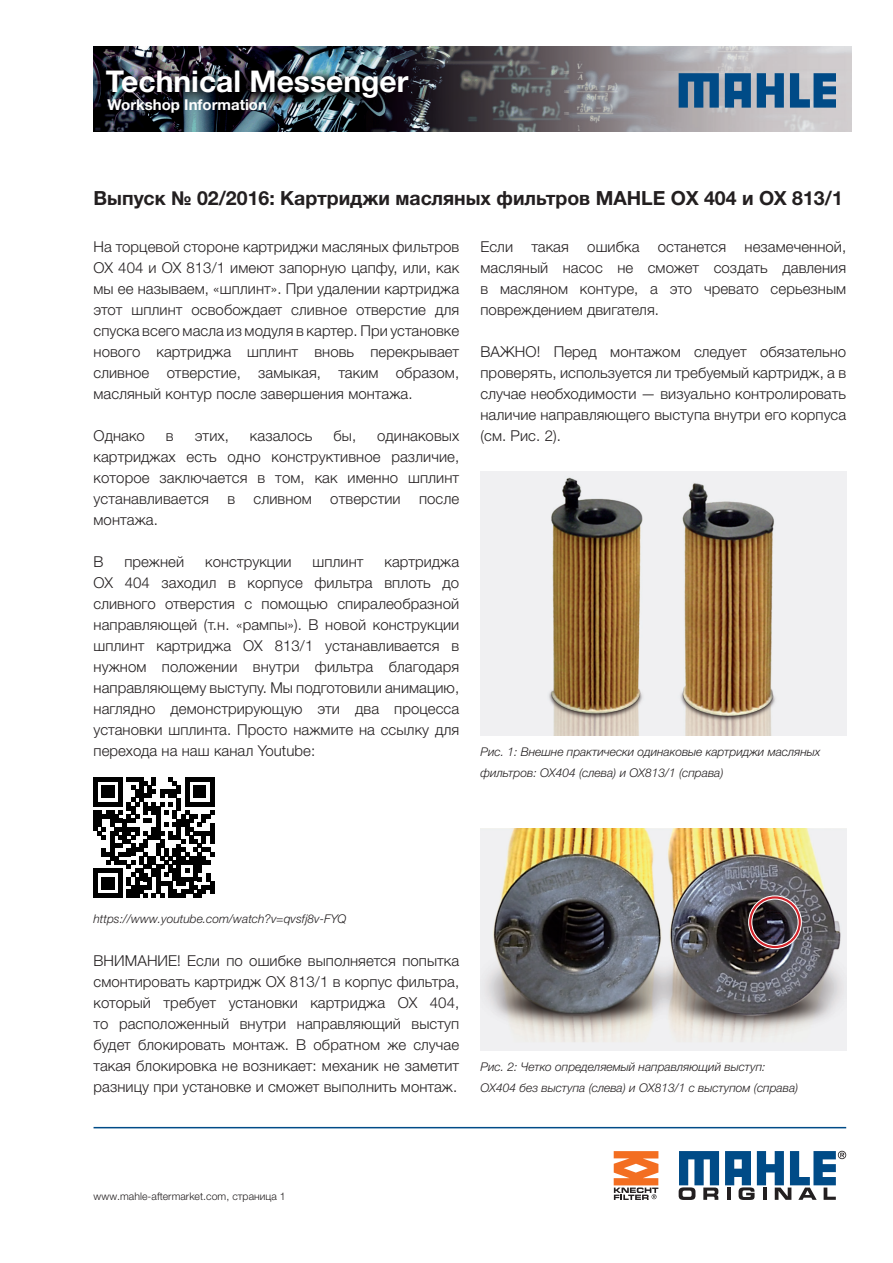
<style>
.page{position:relative;width:893px;height:1263px;background:#fff}
.page>*{position:absolute;margin:0;border:0;box-sizing:border-box;transform-origin:0 0}
.t1{font:700 30px "Helvetica Neue LTW1 G";color:#fff}
.t2{font:700 19.5px "Helvetica Neue LTW1 G";color:#231f20}
.t3{font:300 15px/21px "Helvetica Neue LTW1 G";letter-spacing:.005em;color:#231f20;text-align:justify}
.t4{font:700 15px "Helvetica Neue LTW1 G";color:#fff}
.t5{font:italic 300 12px/21px "Helvetica Neue LTW1 G";color:#231f20}
.t6{font:300 10.5px "Helvetica Neue LTW1 G";letter-spacing:.005em;color:#231f20}
</style>
<div class="page">
<svg style="left:679px;top:1151px;width:40px;height:49px"></svg>
<svg style="left:725px;top:1151px;width:121px;height:49px"></svg>
<hr style="left:94px;top:1127px;width:752px;height:1px;background:#004b87">
<img style="left:480px;top:472px;width:366px;height:263px">
<img style="left:480px;top:829px;width:366px;height:221px">
<img style="left:94px;top:47px;width:757px;height:85px">
<svg style="left:679px;top:73px;width:40px;height:35px"></svg>
<svg style="left:757px;top:73px;width:27px;height:35px"></svg>
<svg style="left:790px;top:73px;width:46px;height:35px;background:#47779f"></svg>
<svg style="left:725px;top:73px;width:26px;height:35px"></svg>
<hr style="left:94px;top:777px;width:4px;height:29px;background:#000">
<hr style="left:94px;top:810px;width:4px;height:21px;background:#000">
<hr style="left:94px;top:869px;width:4px;height:29px;background:#000">
<svg style="left:98px;top:777px;width:116px;height:121px"></svg>
<hr style="left:210px;top:881px;width:4px;height:13px;background:#000">
<div style="left:748px;top:895px;width:54px;height:54px;border:4px solid #fff;border-radius:50%"></div>
<div style="left:749px;top:896px;width:52px;height:52px;border:2px solid #d1232a;border-radius:50%"></div>
<svg style="left:614px;top:1151px;width:44px;height:49px"></svg>
<h1 class="t1" style="left:106px;top:63px;width:304px">Technical Messenger</h1>
<p class="t4" style="left:107px;top:96px;width:161px">Workshop Information</p>
<h2 class="t2" style="left:94px;top:186px;width:751px">Выпуск № 02/2016: Картриджи масляных фильтров MAHLE OX 404 и OX 813/1</h2>
<p class="t3" style="left:94px;top:236px;width:367px">На торцевой стороне картриджи масляных фильтров OX 404 и OX 813/1 имеют запорную цапфу, или, как мы ее называем, «шплинт». При удалении картриджа этот шплинт освобождает сливное отверстие для спуска всего масла из модуля в картер. При установке нового картриджа шплинт вновь перекрывает сливное отверстие, замыкая, таким образом, масляный контур после завершения монтажа.</p>
<p class="t3" style="left:94px;top:425px;width:53px">Однако</p>
<p class="t3" style="left:166px;top:425px;width:9px">в</p>
<p class="t3" style="left:195px;top:425px;width:36px">этих,</p>
<p class="t3" style="left:250px;top:425px;width:64px">казалось</p>
<p class="t3" style="left:333px;top:425px;width:24px">бы,</p>
<p class="t3" style="left:94px;top:425px;width:367px;text-indent:284px">одинаковых картриджах есть одно конструктивное различие, которое заключается в том, как именно шплинт устанавливается в сливном отверстии после монтажа.</p>
<p class="t3" style="left:94px;top:551px;width:12px">В</p>
<p class="t3" style="left:125px;top:551px;width:61px">прежней</p>
<p class="t3" style="left:205px;top:551px;width:88px">конструкции</p>
<p class="t3" style="left:312px;top:551px;width:53px">шплинт</p>
<p class="t3" style="left:94px;top:551px;width:367px;text-indent:291px">картриджа OX 404 заходил в корпусе фильтра вплоть до сливного отверстия с помощью спиралеобразной направляющей (т.н. «рампы»). В новой конструкции шплинт картриджа OX 813/1 устанавливается в нужном положении внутри фильтра благодаря направляющему выступу. Мы подготовили анимацию, наглядно демонстрирующую эти два процесса установки шплинта. Просто нажмите на ссылку для перехода на наш канал Youtube:</p>
<p class="t3" style="left:480px;top:236px;width:367px">Если такая ошибка останется незамеченной, масляный насос не сможет создать давления в масляном контуре, а это чревато серьезным повреждением двигателя.</p>
<p class="t3" style="left:480px;top:341px;width:367px">ВАЖНО! Перед монтажом следует обязательно проверять, используется ли требуемый картридж, а в случае необходимости — визуально контролировать наличие направляющего выступа внутри его корпуса (см. Рис. 2).</p>
<p class="t5" style="left:480px;top:741px;width:342px">Рис. 1: Внешне практически одинаковые картриджи масляных фильтров: OX404 (слева) и OX813/1 (справа)</p>
<p class="t5" style="left:94px;top:908px;width:254px">https://www.youtube.com/watch?v=qvsfj8v-FYQ</p>
<p class="t3" style="left:94px;top:950px;width:367px">ВНИМАНИЕ! Если по ошибке выполняется попытка смонтировать картридж OX 813/1 в корпус фильтра, который требует установки картриджа OX 404, то расположенный внутри направляющий выступ будет блокировать монтаж. В обратном же случае такая блокировка не возникает: механик не заметит разницу при установке и сможет выполнить монтаж.</p>
<p class="t5" style="left:480px;top:1056px;width:319px">Рис. 2: Четко определяемый направляющий выступ:<br>OX404 без выступа (слева) и OX813/1 с выступом (справа)</p>
<p class="t6" style="left:94px;top:1190px;width:194px">www.mahle-aftermarket.com, страница 1</p>
</div>
